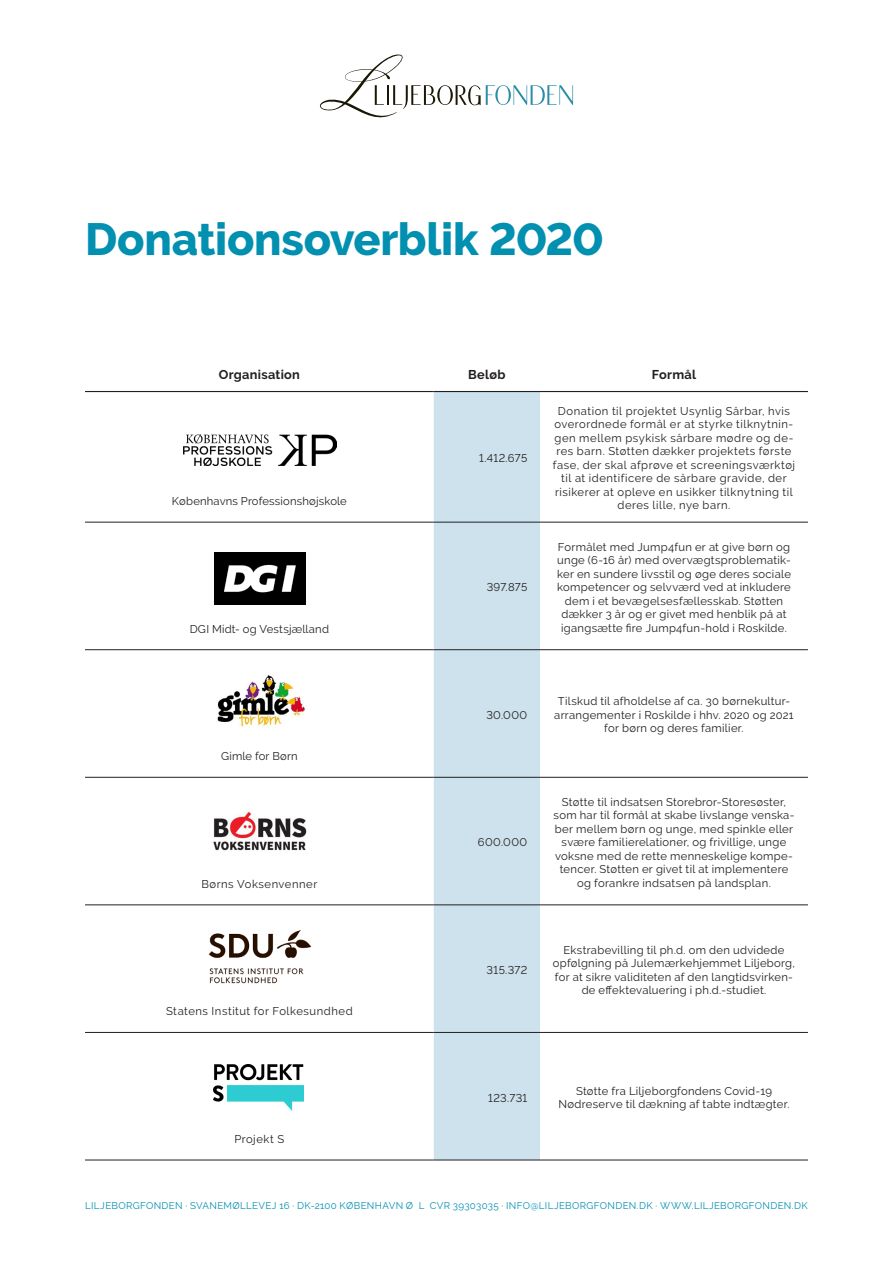
<style>
.page{position:relative;width:893px;height:1263px;background:#fff}
.page>*{position:absolute;margin:0;border:0;box-sizing:border-box;transform-origin:0 0}
.t1{font:800 45px "Raleway";letter-spacing:-.005em;color:#0290b1}
.t2{font:700 12.75px "Raleway";letter-spacing:.02em;color:#231f20}
.t3{font:11.25px/13.5px "Raleway";letter-spacing:.025em;color:#231f20;text-align:center}
.t4{font:11.25px/13.5px "Raleway";letter-spacing:.045em;color:#231f20;text-align:center}
.t5{font:9.75px "Raleway";letter-spacing:.035em;color:#0290b1}
</style>
<div class="page">
<div style="left:434px;top:392px;width:106px;height:768px;background:#cde2ec"></div>
<hr style="left:85px;top:522px;width:349px;height:1px;background:#231f20">
<hr style="left:434px;top:522px;width:106px;height:1px;background:#231f20">
<hr style="left:540px;top:522px;width:268px;height:1px;background:#231f20">
<hr style="left:85px;top:649px;width:349px;height:1px;background:#231f20">
<hr style="left:434px;top:649px;width:106px;height:1px;background:#231f20">
<hr style="left:540px;top:649px;width:268px;height:1px;background:#231f20">
<hr style="left:85px;top:777px;width:349px;height:1px;background:#231f20">
<hr style="left:434px;top:777px;width:106px;height:1px;background:#231f20">
<hr style="left:540px;top:777px;width:268px;height:1px;background:#231f20">
<hr style="left:85px;top:904px;width:349px;height:1px;background:#231f20">
<hr style="left:434px;top:904px;width:106px;height:1px;background:#231f20">
<hr style="left:540px;top:904px;width:268px;height:1px;background:#231f20">
<hr style="left:85px;top:1032px;width:349px;height:1px;background:#231f20">
<hr style="left:434px;top:1032px;width:106px;height:1px;background:#231f20">
<hr style="left:540px;top:1032px;width:268px;height:1px;background:#231f20">
<hr style="left:85px;top:1160px;width:349px;height:1px;background:#231f20">
<hr style="left:434px;top:1160px;width:106px;height:1px;background:#231f20">
<hr style="left:540px;top:1160px;width:268px;height:1px;background:#231f20">
<hr style="left:85px;top:391px;width:349px;height:1px;background:#231f20">
<hr style="left:434px;top:391px;width:106px;height:1px;background:#231f20">
<hr style="left:540px;top:391px;width:268px;height:1px;background:#231f20">
<svg style="left:319px;top:54px;width:254px;height:64px"></svg>
<img style="left:217px;top:675px;width:88px;height:52px">
<img style="left:184px;top:435px;width:152px;height:31px">
<img style="left:214px;top:553px;width:92px;height:51px">
<img style="left:213px;top:811px;width:94px;height:40px">
<img style="left:208px;top:930px;width:103px;height:54px">
<img style="left:214px;top:1065px;width:89px;height:46px">
<h1 class="t1" style="left:85px;top:213px;width:520px">Donationsoverblik 2020</h1>
<p class="t2" style="left:219px;top:367px;width:83px">Organisation</p>
<p class="t2" style="left:468px;top:367px;width:39px">Beløb</p>
<p class="t2" style="left:652px;top:367px;width:46px">Formål</p>
<p class="t3" style="left:172px;top:495px;width:176px">Københavns Professionshøjskole</p>
<p class="t3" style="left:190px;top:622px;width:141px">DGI Midt- og Vestsjælland</p>
<p class="t3" style="left:221px;top:751px;width:78px">Gimle for Børn</p>
<p class="t4" style="left:201px;top:878px;width:117px">Børns Voksenvenner</p>
<p class="t4" style="left:166px;top:1006px;width:188px">Statens Institut for Folkesundhed</p>
<p class="t4" style="left:234px;top:1133px;width:51px">Projekt S</p>
<p class="t3" style="left:479px;top:451px;width:49px">1.412.675</p>
<p class="t3" style="left:487px;top:580px;width:42px">397.875</p>
<p class="t3" style="left:486px;top:708px;width:42px">30.000</p>
<p class="t3" style="left:478px;top:836px;width:51px">600.000</p>
<p class="t3" style="left:487px;top:963px;width:42px">315.372</p>
<p class="t4" style="left:553px;top:405px;width:244px">Donation til projektet Usynlig Sårbar, hvis overordnede formål er at styrke tilknytnin&shy;gen mellem psykisk sårbare mødre og de&shy;res barn. Støtten dækker projektets første fase, der skal afprøve et screeningsværktøj til at identificere de sårbare gravide, der risikerer at opleve en usikker tilknytning til deres lille, nye barn.</p>
<p class="t3" style="left:557px;top:541px;width:235px">Formålet med Jump4fun er at give børn og unge (6-16 år) med overvægtsproblematik&shy;ker en sundere livsstil og øge deres sociale kompetencer og selvværd ved at inkludere dem i et bevægelsesfællesskab. Støtten dækker 3 år og er givet med henblik på at igangsætte fire Jump4fun-hold i Roskilde.</p>
<p class="t3" style="left:554px;top:694px;width:241px">Tilskud til afholdelse af ca. 30 børnekultur&shy;arrangementer i Roskilde i hhv. 2020 og 2021 for børn og deres familier.</p>
<p class="t3" style="left:554px;top:796px;width:242px">Støtte til indsatsen Storebror-Storesøster, som har til formål at skabe livslange venska&shy;ber mellem børn og unge, med spinkle eller svære familierelationer, og frivillige, unge voksne med de rette menneskelige kompe&shy;tencer. Støtten er givet til at implementere og forankre indsatsen på landsplan.</p>
<p class="t3" style="left:553px;top:943px;width:244px">Ekstrabevilling til ph.d. om den udvidede opfølgning på Julemærkehjemmet Liljeborg, for at sikre validiteten af den langtidsvirken&shy;de effektevaluering i ph.d.-studiet.</p>
<p class="t3" style="left:488px;top:1091px;width:41px">123.731</p>
<p class="t3" style="left:558px;top:1084px;width:233px">Støtte fra Liljeborgfondens Covid-19<br>Nødreserve til dækning af tabte indtægter.</p>
<p class="t5" style="left:85px;top:1200px;width:724px">LILJEBORGFONDEN · SVANEMØLLEVEJ 16 · DK-2100 KØBENHAVN Ø L CVR 39303035 · INFO@LILJEBORGFONDEN.DK · WWW.LILJEBORGFONDEN.DK</p>
</div>
